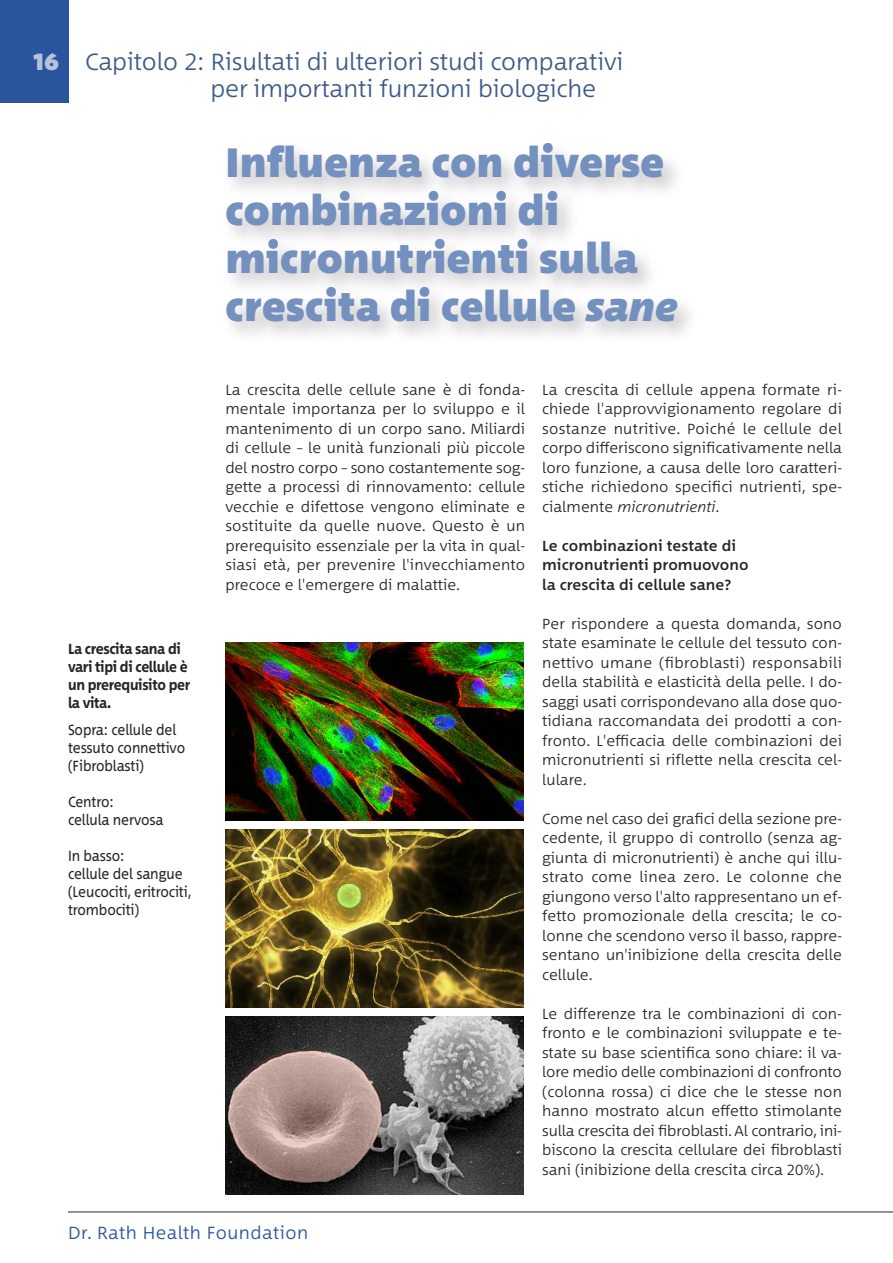
<style>
.page{position:relative;width:893px;height:1263px;background:#fff}
.page>*{position:absolute;margin:0;border:0;box-sizing:border-box;transform-origin:0 0}
.t1{font:900 42px/48px "Between 2";letter-spacing:.005em;color:#7490bf;scale:.96 1}
.t2{font:300 24px/27px "Between 2";letter-spacing:-.005em;color:#3f5a8a}
.t3{font:900 24px "Between 2";color:#b4c3dc}
.t4{font:300 18px "Between 2";letter-spacing:.025em;color:#2a549c}
.t5{font:300 15px/19.5px "Between 2";letter-spacing:.005em;color:#272526;text-align:justify}
.t6{font:15px/18px "Between 2";letter-spacing:-.01em;color:#272526;scale:.9 1}
.t7{font:500 15px/19.5px "Between 2";letter-spacing:.005em;color:#272526}
.t8{font:700 15px/18px "Between 2";letter-spacing:-.025em;color:#272526;scale:.9 1}
.s1{font-style:italic}
</style>
<div class="page">
<div style="left:0;top:0;width:68px;height:102px;background:#2a549c"></div>
<hr style="left:68px;top:1211px;width:825px;height:1px;background:#272526">
<img style="left:225px;top:642px;width:298px;height:179px">
<img style="left:225px;top:1016px;width:298px;height:179px">
<img style="left:225px;top:829px;width:298px;height:179px">
<h2 class="t3" style="left:33px;top:46px;width:28px">16</h2>
<h2 class="t2" style="left:210px;top:47px;width:414px;text-indent:-125px">Capitolo 2: Risultati di ulteriori studi comparativi per importanti funzioni biologiche</h2>
<h1 class="t1" style="left:225px;top:138px;width:472px">influenza con diverse combinazioni di micronutrienti sulla crescita di cellule <span class="s1">sane</span></h1>
<p class="t8" style="left:68px;top:639px;width:137px">la crescita sana di vari tipi di cellule è un prerequisito per la vita.</p>
<p class="t6" style="left:68px;top:720px;width:132px">Sopra: cellule del tessuto connettivo (Fibroblasti)</p>
<p class="t6" style="left:68px;top:792px;width:108px">Centro:<br>cellula nervosa</p>
<p class="t6" style="left:68px;top:846px;width:139px">In basso:<br>cellule del sangue (Leucociti, eritrociti, trombociti)</p>
<p class="t5" style="left:225px;top:379px;width:301px">La crescita delle cellule sane è di fonda&shy;mentale importanza per lo sviluppo e il mantenimento di un corpo sano. Miliardi di cellule – le unità funzionali più piccole del nostro corpo – sono costantemente sog&shy;gette a processi di rinnovamento: cellule vecchie e difettose vengono eliminate e sostituite da quelle nuove. Questo è un prerequisito essenziale per la vita in qual&shy;siasi età, per prevenire l'invecchiamento precoce e l'emergere di malattie.</p>
<p class="t5" style="left:542px;top:379px;width:301px">La crescita di cellule appena formate ri&shy;chiede l'approvvigionamento regolare di sostanze nutritive. Poiché le cellule del corpo differiscono significativamente nella loro funzione, a causa delle loro caratteri&shy;stiche richiedono specifici nutrienti, spe&shy;cialmente <span class="s1">micronutrienti</span>.</p>
<p class="t7" style="left:542px;top:535px;width:208px">Le combinazioni testate di micronutrienti promuovono la crescita di cellule sane?</p>
<p class="t5" style="left:542px;top:613px;width:301px">Per rispondere a questa domanda, sono state esaminate le cellule del tessuto con&shy;nettivo umane (fibroblasti) responsabili della stabilità e elasticità della pelle. I do&shy;saggi usati corrispondevano alla dose quo&shy;tidiana raccomandata dei prodotti a con&shy;fronto. L'efficacia delle combinazioni dei micronutrienti si riflette nella crescita cel&shy;lulare.</p>
<p class="t5" style="left:542px;top:808px;width:301px">Come nel caso dei grafici della sezione pre&shy;cedente, il gruppo di controllo (senza ag&shy;giunta di micronutrienti) è anche qui illu&shy;strato come linea zero. Le colonne che giungono verso l'alto rappresentano un ef&shy;fetto promozionale della crescita; le co&shy;lonne che scendono verso il basso, rappre&shy;sentano un'inibizione della crescita delle cellule.</p>
<p class="t5" style="left:542px;top:1003px;width:301px">Le differenze tra le combinazioni di con&shy;fronto e le combinazioni sviluppate e te&shy;state su base scientifica sono chiare: il va&shy;lore medio delle combinazioni di confronto (colonna rossa) ci dice che le stesse non hanno mostrato alcun effetto stimolante sulla crescita dei fibroblasti. Al contrario, ini&shy;biscono la crescita cellulare dei fibroblasti sani (inibizione della crescita circa 20%).</p>
<p class="t4" style="left:68px;top:1221px;width:242px">Dr. Rath Health Foundation</p>
</div>
